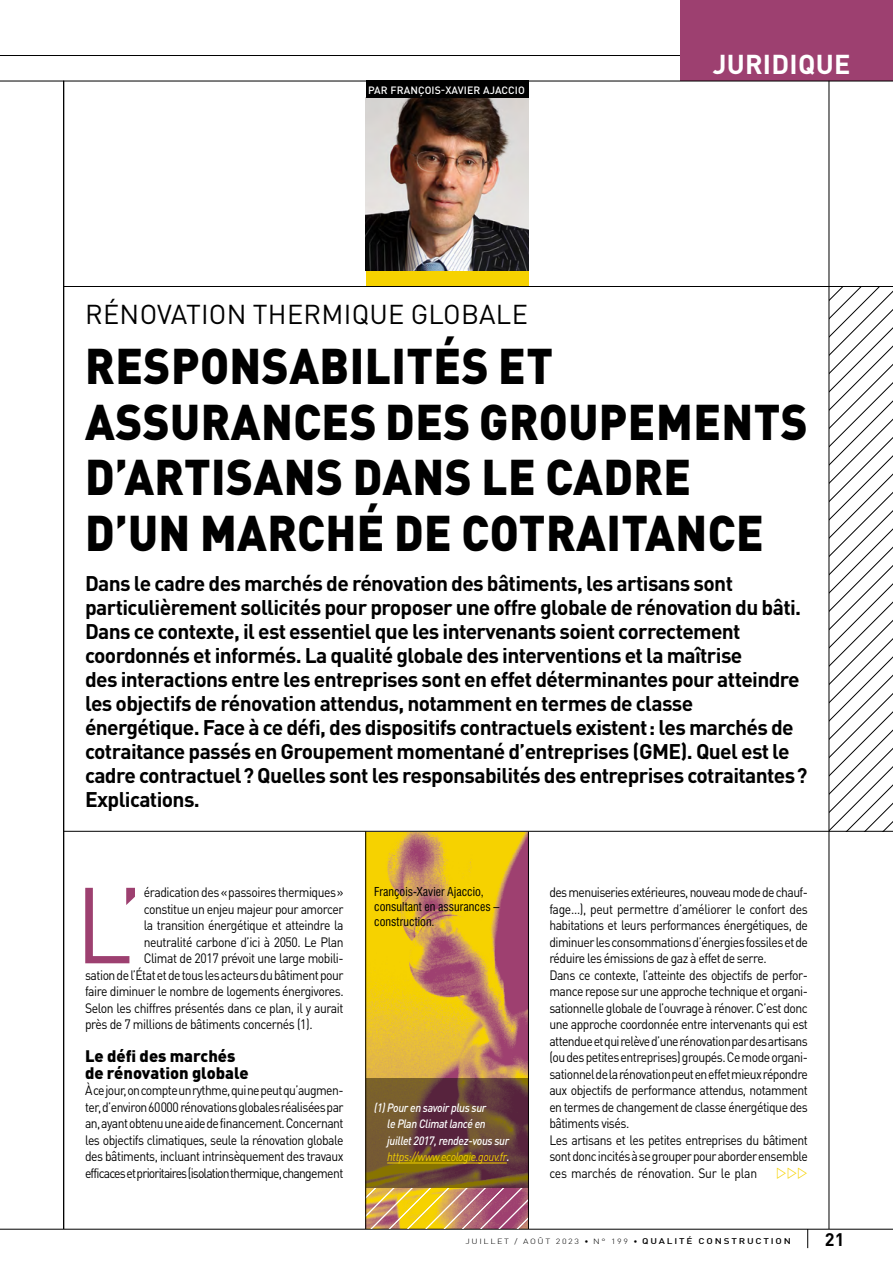
<style>
.page{position:relative;width:893px;height:1263px;background:#fff}
.page>*{position:absolute;margin:0;border:0;box-sizing:border-box;transform-origin:0 0}
.t1{font:106.05px "DINOT";color:#9d4070;scale:.95 1}
.t2{font:900 49.5px/55.5px "DINOT";letter-spacing:.01em;color:#000;scale:.92 1}
.t3{font:27px "DINOT";letter-spacing:.01em;color:#000}
.t4{font:700 27px "DINOT";letter-spacing:.01em;color:#fff}
.t5{font:700 21px/24px "DINOT";letter-spacing:-.03em;color:#000}
.t6{font:700 18px "DINOT";color:#000}
.t7{font:900 16.5px/16.5px "DINOT";color:#000}
.t8{font:13.5px/16.5px "DINOT";letter-spacing:-.04em;color:#000;scale:.9 1}
.t9{font:italic 500 12px/16.5px "DINOT";letter-spacing:-.03em;color:#fff;scale:.9 1}
.t10{font:condensed 12px/15px "Swiss 721 BT";color:#000}
.t11{font:500 10.5px "DINOT";letter-spacing:.01em;color:#fff}
.t12{font:300 7.5px "DINOT";letter-spacing:.185em;color:#000;scale:1.2 1}
.s1{font-weight:400;color:#f6d200}
.s2{font-weight:500;font-size:8.25px}
</style>
<div class="page">
<img style="left:366px;top:832px;width:162px;height:247px">
<hr style="left:0;top:1229px;width:893px;height:1px;background:#000">
<svg style="left:807px;top:1229px;width:1px;height:19px"></svg>
<hr style="left:0;top:55px;width:893px;height:1px;background:#000">
<div style="left:680px;top:0;width:213px;height:81px;background:#9d4070"></div>
<hr style="left:0;top:81px;width:893px;height:1px;background:#000">
<svg style="left:830px;top:287px;width:63px;height:544px"></svg>
<hr style="left:64px;top:81px;width:1px;height:1148px;background:#000">
<svg style="left:366px;top:1188px;width:162px;height:41px;background:#cc955f"></svg>
<img style="left:366px;top:98px;width:162px;height:172px">
<div style="left:366px;top:81px;width:162px;height:17px;background:#000"></div>
<hr style="left:63px;top:81px;width:1px;height:1148px;background:#000">
<hr style="left:829px;top:81px;width:1px;height:1148px;background:#000">
<hr style="left:365px;top:831px;width:1px;height:398px;background:#000">
<hr style="left:528px;top:831px;width:1px;height:398px;background:#000">
<hr style="left:64px;top:286px;width:829px;height:1px;background:#000">
<hr style="left:64px;top:831px;width:829px;height:1px;background:#000">
<svg style="left:366px;top:1079px;width:162px;height:109px;background:#6b4833"></svg>
<hr style="left:387px;top:1163px;width:120px;height:1px;background:#f6d200">
<p class="t11" style="left:368px;top:84px;width:158px">PAR FRANÇOIS-XAVIER AJACCIO</p>
<h3 class="t3" style="left:85px;top:297px;width:444px">RÉNOVATION THERMIQUE GLOBALE</h3>
<h3 class="t4" style="left:713px;top:47px;width:139px">JURIDIQUE</h3>
<h2 class="t2" style="left:85px;top:337px;width:787px">RESPONSABILITÉS ET<br>ASSURANCES DES GROUPEMENTS<br>D’ARTISANS DANS LE CADRE<br>D’UN MARCHÉ DE COTRAITANCE</h2>
<p class="t5" style="left:85px;top:571px;width:724px">Dans le cadre des marchés de rénovation des bâtiments, les artisans sont particulièrement sollicités pour proposer une offre globale de rénovation du bâti.<br>Dans ce contexte, il est essentiel que les intervenants soient correctement coordonnés et informés. La qualité globale des interventions et la maîtrise<br>des interactions entre les entreprises sont en effet déterminantes pour atteindre les objectifs de rénovation attendus, notamment en termes de classe énergétique. Face à ce défi, des dispositifs contractuels existent: les marchés de cotraitance passés en Groupement momentané d’entreprises (GME). Quel est le cadre contractuel? Quelles sont les responsabilités des entreprises cotraitantes?<br>Explications.</p>
<h1 class="t1" style="left:75px;top:859px;width:74px">L’</h1>
<p class="t8" style="left:144px;top:884px;width:223px">éradication des «passoires thermiques»</p>
<p class="t8" style="left:144px;top:900px;width:224px">constitue un enjeu majeur pour amorcer</p>
<p class="t8" style="left:144px;top:917px;width:223px">la transition énergétique et atteindre la</p>
<p class="t8" style="left:144px;top:933px;width:224px">neutralité carbone d’ici à 2050. Le Plan</p>
<p class="t8" style="left:144px;top:950px;width:224px">Climat de 2017 prévoit une large mobili-</p>
<p class="t8" style="left:85px;top:966px;width:289px">sation de l’État et de tous les acteurs du bâtiment pour</p>
<p class="t8" style="left:85px;top:983px;width:289px">faire diminuer le nombre de logements énergivores.</p>
<p class="t8" style="left:85px;top:999px;width:289px">Selon les chiffres présentés dans ce plan, il y aurait</p>
<p class="t8" style="left:85px;top:1016px;width:254px">près de 7 millions de bâtiments concernés (1).</p>
<p class="t7" style="left:85px;top:1047px;width:165px">Le défi des marchés de rénovation globale</p>
<p class="t8" style="left:85px;top:1082px;width:289px;text-align:justify">À ce jour, on compte un rythme, qui ne peut qu’augmen&shy;ter, d’environ 60000 rénovations globales réalisées par an, ayant obtenu une aide de financement. Concernant les objectifs climatiques, seule la rénovation globale des bâtiments, incluant intrinsèquement des travaux efficaces et prioritaires (isolation thermique, changement</p>
<p class="t10" style="left:374px;top:884px;width:127px">François-Xavier Ajaccio, consultant en assurances – construction.</p>
<p class="t9" style="left:387px;top:1099px;width:137px;text-indent:-13px">(1) Pour en savoir plus sur<br>le Plan Climat lancé en juillet 2017, rendez-vous sur <span class="s1">https://www.ecologie.gouv.fr</span>.</p>
<p class="t8" style="left:549px;top:884px;width:289px">des menuiseries extérieures, nouveau mode de chauf&shy;fage…), peut permettre d’améliorer le confort des habitations et leurs performances énergétiques, de diminuer les consommations d’énergies fossiles et de réduire les émissions de gaz à effet de serre.<br>Dans ce contexte, l’atteinte des objectifs de perfor&shy;mance repose sur une approche technique et organi&shy;sationnelle globale de l’ouvrage à rénover. C’est donc une approche coordonnée entre intervenants qui est attendue et qui relève d’une rénovation par des artisans (ou des petites entreprises) groupés. Ce mode organi&shy;sationnel de la rénovation peut en effet mieux répondre aux objectifs de performance attendus, notamment en termes de changement de classe énergétique des bâtiments visés.<br>Les artisans et les petites entreprises du bâtiment sont donc incités à se grouper pour aborder ensemble ces marchés de rénovation. Sur le plan</p>
<p class="t12" style="left:465px;top:1237px;width:273px">JUILLET / AOÛT 2023 • N° 199 • <span class="s2">QUALITÉ CONSTRUCTION</span></p>
<h3 class="t6" style="left:825px;top:1227px;width:21px">21</h3>
</div>
